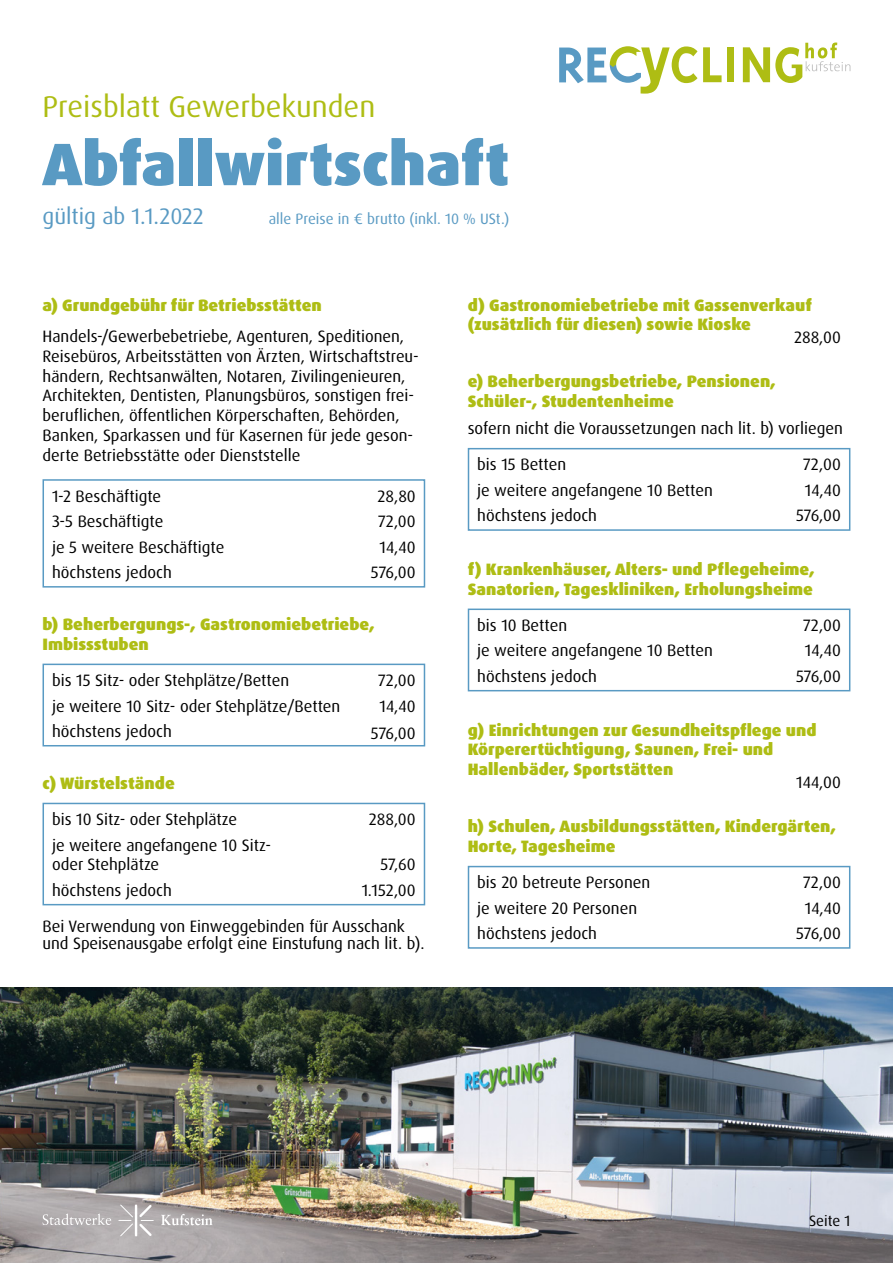
<style>
.page{position:relative;width:893px;height:1263px;background:#fff}
.page>*{position:absolute;margin:0;border:0;box-sizing:border-box;transform-origin:0 0}
.t1{font:900 60px "Dax Pro";color:#599ac3}
.t2{font:30px "Dax Pro";color:#aebd14}
.t3{font:22.5px "Dax Pro";color:#599ac3}
.t4{font:16.5px/19.8px "Dax Pro";color:#000}
.t5{font:900 16.5px/19.8px "Dax Pro";color:#aebd14}
.t6{font:15px "Dax Pro";color:#599ac3}
.t7{font:15px "Dax Pro";color:#000}
</style>
<div class="page">
<img style="left:0;top:987px;width:893px;height:276px">
<svg style="left:703px;top:47px;width:19px;height:35px"></svg>
<div style="left:727px;top:47px;width:7px;height:35px;background:#aebd14"></div>
<svg style="left:559px;top:46px;width:138px;height:48px"></svg>
<svg style="left:743px;top:43px;width:107px;height:40px"></svg>
<svg style="left:43px;top:1213px;width:68px;height:12px"></svg>
<svg style="left:161px;top:1214px;width:52px;height:11px"></svg>
<svg style="left:118px;top:1204px;width:36px;height:32px"></svg>
<hr style="left:135px;top:1205px;width:2px;height:30px;background:#fff">
<div style="left:468px;top:448px;width:382px;height:83px;background:#fff;border:2px solid #599ac3"></div>
<div style="left:43px;top:479px;width:382px;height:109px;background:#fff;border:2px solid #599ac3"></div>
<div style="left:43px;top:664px;width:382px;height:82px;background:#fff;border:2px solid #599ac3"></div>
<div style="left:43px;top:803px;width:382px;height:102px;background:#fff;border:2px solid #599ac3"></div>
<div style="left:468px;top:866px;width:382px;height:83px;background:#fff;border:2px solid #599ac3"></div>
<div style="left:468px;top:608px;width:382px;height:83px;background:#fff;border:2px solid #599ac3"></div>
<p class="t2" style="left:43px;top:87px;width:334px">Preisblatt Gewerbekunden</p>
<p class="t1" style="left:43px;top:125px;width:468px">Abfallwirtschaft</p>
<p class="t3" style="left:43px;top:201px;width:163px">gültig ab 1.1.2022</p>
<p class="t6" style="left:269px;top:209px;width:242px">alle Preise in € brutto (inkl. 10 % USt.)</p>
<p class="t5" style="left:43px;top:295px;width:281px">a) Grundgebühr für Betriebsstätten</p>
<p class="t4" style="left:43px;top:326px;width:378px">Handels-/Gewerbebetriebe, Agenturen, Speditionen, Reisebüros, Arbeitsstätten von Ärzten, Wirtschaftstreu&shy;händern, Rechtsanwälten, Notaren, Zivilingenieuren, Architekten, Dentisten, Planungsbüros, sonstigen frei&shy;beruflichen, öffentlichen Körperschaften, Behörden, Banken, Sparkassen und für Kasernen für jede geson&shy;derte Betriebsstätte oder Dienststelle</p>
<p class="t4" style="left:52px;top:486px;width:111px">1-2 Beschäftigte</p>
<p class="t4" style="left:52px;top:512px;width:113px">3-5 Beschäftigte</p>
<p class="t4" style="left:52px;top:537px;width:174px">je 5 weitere Beschäftigte</p>
<p class="t4" style="left:52px;top:562px;width:121px">höchstens jedoch</p>
<p class="t5" style="left:43px;top:614px;width:333px">b) Beherbergungs-, Gastronomiebetriebe,</p>
<p class="t5" style="left:43px;top:634px;width:108px">Imbissstuben</p>
<p class="t4" style="left:377px;top:486px;width:40px">28,80</p>
<p class="t4" style="left:378px;top:512px;width:39px">72,00</p>
<p class="t4" style="left:380px;top:537px;width:38px">14,40</p>
<p class="t4" style="left:371px;top:563px;width:46px">576,00</p>
<p class="t4" style="left:52px;top:670px;width:239px">bis 15 Sitz- oder Stehplätze/Betten</p>
<p class="t4" style="left:52px;top:696px;width:290px">je weitere 10 Sitz- oder Stehplätze/Betten</p>
<p class="t4" style="left:52px;top:721px;width:121px">höchstens jedoch</p>
<p class="t5" style="left:43px;top:773px;width:134px">c) Würstelstände</p>
<p class="t4" style="left:52px;top:809px;width:187px">bis 10 Sitz- oder Stehplätze</p>
<p class="t4" style="left:52px;top:835px;width:221px">je weitere angefangene 10 Sitz-</p>
<p class="t4" style="left:52px;top:855px;width:109px">oder Stehplätze</p>
<p class="t4" style="left:52px;top:880px;width:121px">höchstens jedoch</p>
<p class="t4" style="left:378px;top:670px;width:39px">72,00</p>
<p class="t4" style="left:371px;top:723px;width:46px">576,00</p>
<p class="t4" style="left:380px;top:696px;width:38px">14,40</p>
<p class="t4" style="left:369px;top:809px;width:48px">288,00</p>
<p class="t4" style="left:381px;top:855px;width:37px">57,60</p>
<p class="t4" style="left:362px;top:880px;width:56px">1.152,00</p>
<p class="t4" style="left:43px;top:918px;width:383px;line-height:16.5px">Bei Verwendung von Einweggebinden für Ausschank und Speisenausgabe erfolgt eine Einstufung nach lit. b).</p>
<p class="t5" style="left:468px;top:295px;width:346px">d) Gastronomiebetriebe mit Gassenverkauf</p>
<p class="t5" style="left:468px;top:315px;width:285px">(zusätzlich für diesen) sowie Kioske</p>
<p class="t4" style="left:794px;top:328px;width:48px">288,00</p>
<p class="t5" style="left:468px;top:372px;width:310px">e) Beherbergungsbetriebe, Pensionen,</p>
<p class="t5" style="left:468px;top:392px;width:208px">Schüler-, Studentenheime</p>
<p class="t4" style="left:468px;top:418px;width:377px">sofern nicht die Voraussetzungen nach lit. b) vorliegen</p>
<p class="t4" style="left:477px;top:455px;width:90px">bis 15 Betten</p>
<p class="t4" style="left:477px;top:480px;width:237px">je weitere angefangene 10 Betten</p>
<p class="t4" style="left:477px;top:506px;width:121px">höchstens jedoch</p>
<p class="t4" style="left:803px;top:455px;width:39px">72,00</p>
<p class="t4" style="left:796px;top:506px;width:46px">576,00</p>
<p class="t4" style="left:805px;top:480px;width:38px">14,40</p>
<p class="t5" style="left:468px;top:559px;width:348px">f) Krankenhäuser, Alters- und Pflegeheime,<br>Sanatorien, Tageskliniken, Erholungsheime</p>
<p class="t4" style="left:803px;top:615px;width:39px">72,00</p>
<p class="t4" style="left:796px;top:666px;width:46px">576,00</p>
<p class="t4" style="left:477px;top:615px;width:91px">bis 10 Betten</p>
<p class="t4" style="left:477px;top:641px;width:237px">je weitere angefangene 10 Betten</p>
<p class="t4" style="left:477px;top:666px;width:121px">höchstens jedoch</p>
<p class="t4" style="left:805px;top:641px;width:38px">14,40</p>
<p class="t5" style="left:468px;top:720px;width:350px">g) Einrichtungen zur Gesundheitspflege und<br>Körperertüchtigung, Saunen, Frei- und</p>
<p class="t5" style="left:468px;top:760px;width:207px">Hallenbäder, Sportstätten</p>
<p class="t4" style="left:796px;top:772px;width:46px">144,00</p>
<p class="t5" style="left:468px;top:817px;width:370px">h) Schulen, Ausbildungsstätten, Kindergärten,<br>Horte, Tagesheime</p>
<p class="t4" style="left:803px;top:873px;width:39px">72,00</p>
<p class="t4" style="left:796px;top:924px;width:46px">576,00</p>
<p class="t4" style="left:477px;top:873px;width:175px">bis 20 betreute Personen</p>
<p class="t4" style="left:477px;top:898px;width:161px">je weitere 20 Personen</p>
<p class="t4" style="left:477px;top:924px;width:121px">höchstens jedoch</p>
<p class="t4" style="left:805px;top:898px;width:38px">14,40</p>
<p class="t7" style="left:809px;top:1211px;width:43px">Seite 1</p>
</div>
